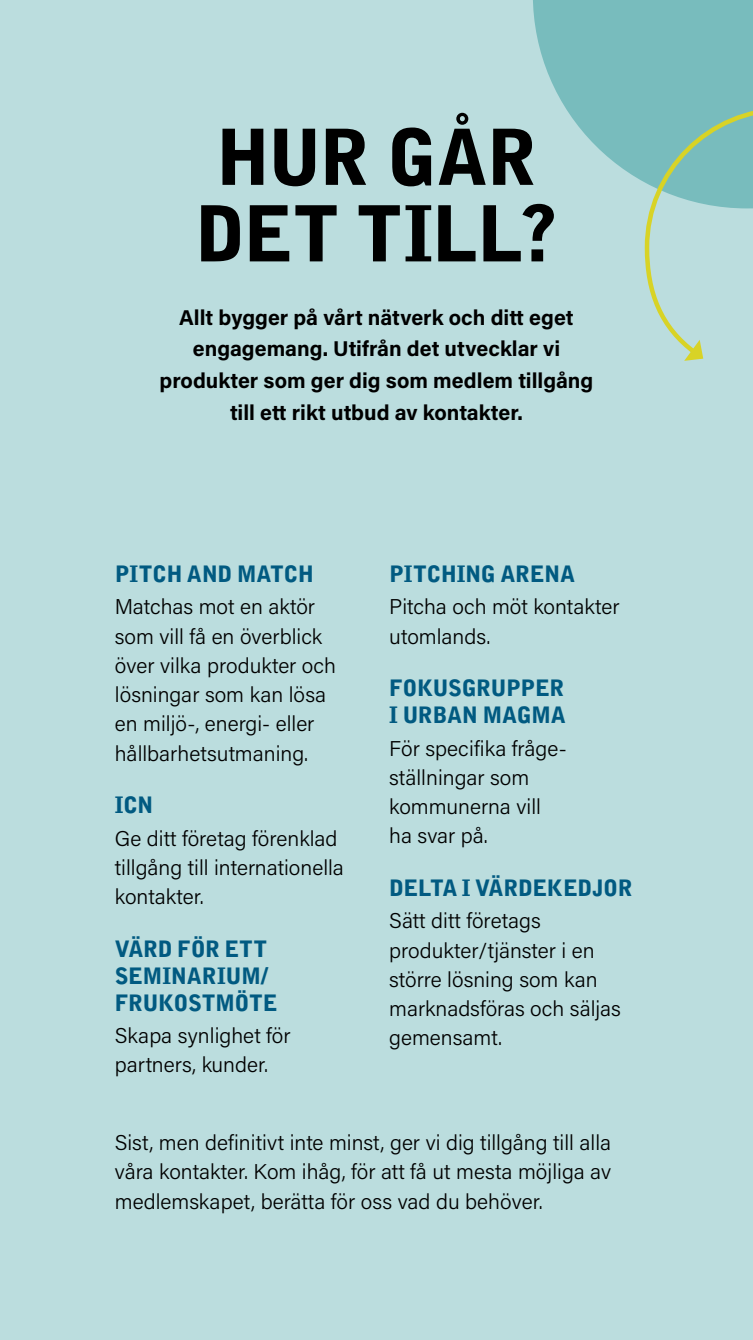
<style>
.page{position:relative;width:753px;height:1340px;background:#fff}
.page>*{position:absolute;margin:0;border:0;box-sizing:border-box;transform-origin:0 0}
.R1{font:900 76.5px/76.5px "Bell Gothic Std";letter-spacing:-.02em;color:#000}
.Bröd_Första{font:900 22.5px/27px "Bell Gothic Std";letter-spacing:-.02em;color:#015a81}
.Bröd_Första-2{font:300 21.38px/29.2px "Acumin Pro";color:#000}
.Bröd_Första-3{font:700 21.38px/31.5px "Acumin Pro";color:#000;text-align:center}
</style>
<div class="page">
<div style="left:0;top:0;width:753px;height:1339px;background:#bbddde"></div>
<svg style="left:533px;top:0;width:220px;height:181px;fill:#78bcbd"></svg>
<svg style="left:642px;top:105px;width:111px;height:256px"></svg>
<p class="R1" style="left:195px;top:120px;width:364px">HUR GÅR<br>DET TILL?</p>
<p class="Bröd_Första-3" style="left:159px;top:301px;width:435px">Allt bygger på vårt nätverk och ditt eget engagemang. Utifrån det utvecklar vi produkter som ger dig som medlem tillgång till ett rikt utbud av kontakter.</p>
<p class="Bröd_Första" style="left:115px;top:560px;width:201px">PITCH AND MATCH</p>
<p class="Bröd_Första-2" style="left:115px;top:591px;width:223px">Matchas mot en aktör som vill få en överblick över vilka produkter och lösningar som kan lösa en miljö-, energi- eller hållbarhetsutmaning.</p>
<p class="Bröd_Första" style="left:115px;top:792px;width:40px">ICN</p>
<p class="Bröd_Första-2" style="left:115px;top:822px;width:230px">Ge ditt företag förenklad tillgång till internationella kontakter.</p>
<p class="Bröd_Första" style="left:115px;top:935px;width:164px">VÄRD FÖR ETT<br>SEMINARIUM/<br>FRUKOSTMÖTE</p>
<p class="Bröd_Första-2" style="left:115px;top:1020px;width:177px">Skapa synlighet för partners, kunder.</p>
<p class="Bröd_Första" style="left:389px;top:560px;width:187px">PITCHING ARENA</p>
<p class="Bröd_Första-2" style="left:389px;top:591px;width:232px">Pitcha och möt kontakter utomlands.</p>
<p class="Bröd_Första" style="left:389px;top:675px;width:178px">FOKUSGRUPPER<br>I URBAN MAGMA</p>
<p class="Bröd_Första-2" style="left:389px;top:732px;width:176px">För specifika fråge&shy;ställningar som kommunerna vill ha svar på.</p>
<p class="Bröd_Första" style="left:389px;top:874px;width:245px">DELTA I VÄRDEKEDJOR</p>
<p class="Bröd_Första-2" style="left:389px;top:905px;width:233px">Sätt ditt företags produkter/tjänster i en större lösning som kan marknadsföras och säljas gemensamt.</p>
<p class="Bröd_Första-2" style="left:115px;top:1127px;width:497px;text-align:justify">Sist, men definitivt inte minst, ger vi dig tillgång till alla våra kontakter. Kom ihåg, för att få ut mesta möjliga av medlemskapet, berätta för oss vad du behöver.</p>
</div>
